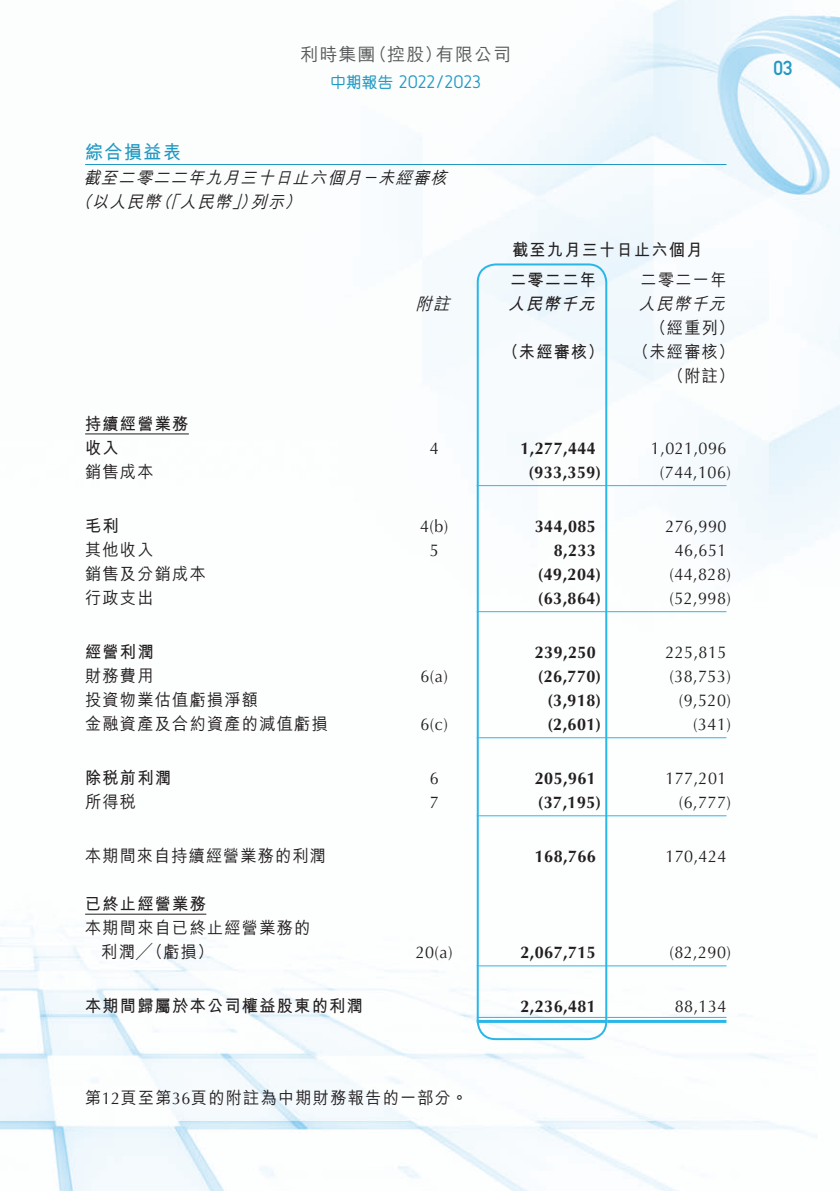
<style>
.page{position:relative;width:840px;height:1191px;background:#fff}
.page>*{position:absolute;margin:0;border:0;box-sizing:border-box;transform-origin:0 0}
.t1{font:20px "DIN Mittelschrift Std";color:#2299c2}
.t2{font:700 19px "M Hei HK";letter-spacing:.08em;color:#2299c2;scale:.95 1}
.t3{font:18px "Netto OT";letter-spacing:.01em;color:#2299c2}
.t4{font:500 18px "M Hei HK";letter-spacing:.06em;color:#57585a}
.t5{font:17px "Optima LT Std";letter-spacing:.03em;color:#231f20;scale:.95 1}
.t6{font:500 17px/24px "M Hei HK";letter-spacing:.08em;color:#231f20;text-align:right;scale:.95 1}
.t7{font:700 17px "Optima LT Std";letter-spacing:.03em;color:#231f20;scale:.95 1}
.t8{font:700 17px/30px "M Hei HK";letter-spacing:.08em;color:#231f20;scale:.95 1}
.t9{font:italic 500 17px/24px "M Hei HK";color:#231f20;scale:.95 1}
.t10{font:italic 700 17px "M Hei HK";color:#231f20;scale:.95 1}
.s1{font-family:"M Yuen HK";font-weight:500;font-size:15.6px}
.s2{font-family:"Optima LT Std";font-weight:400}
</style>
<div class="page">
<img style="left:0;top:0;width:839px;height:1191px">
<hr style="left:85px;top:164px;width:641px;height:1px;background:#2299c2">
<hr style="left:85px;top:433px;width:104px;height:1px;background:#231f20">
<hr style="left:476px;top:485px;width:131px;height:1px;background:#29b7e8">
<hr style="left:607px;top:485px;width:119px;height:1px;background:#29b7e8">
<hr style="left:476px;top:611px;width:131px;height:1px;background:#29b7e8">
<hr style="left:607px;top:611px;width:119px;height:1px;background:#29b7e8">
<hr style="left:476px;top:737px;width:131px;height:1px;background:#29b7e8">
<hr style="left:607px;top:737px;width:119px;height:1px;background:#29b7e8">
<hr style="left:476px;top:815px;width:131px;height:1px;background:#29b7e8">
<hr style="left:607px;top:815px;width:119px;height:1px;background:#29b7e8">
<hr style="left:85px;top:913px;width:121px;height:1px;background:#231f20">
<hr style="left:476px;top:965px;width:131px;height:1px;background:#29b7e8">
<hr style="left:607px;top:965px;width:119px;height:1px;background:#29b7e8">
<hr style="left:476px;top:1017px;width:131px;height:1px;background:#29b7e8">
<hr style="left:476px;top:1020px;width:131px;height:3px;background:#29b7e8">
<hr style="left:607px;top:1017px;width:119px;height:1px;background:#29b7e8">
<hr style="left:607px;top:1020px;width:119px;height:3px;background:#29b7e8">
<div style="left:476px;top:263px;width:131px;height:777px;border:2px solid #29b7e8;border-radius:18px"></div>
<p class="t4" style="left:300px;top:42px;width:212px">利時集團（控股）有限公司</p>
<p class="t3" style="left:330px;top:72px;width:152px"><span class="s1">中期報告</span> 2O22/2O23</p>
<p class="t2" style="left:85px;top:138px;width:102px">綜合損益表</p>
<p class="t9" style="left:75px;top:164px;width:398px;text-indent:8px">截至二零二二年九月三十日止六個月－未經審核（以人民幣（「人民幣」）列示）</p>
<p class="t8" style="left:510px;top:233px;width:204px">截至九月三十日止六個月二零二二年</p>
<p class="t6" style="left:640px;top:266px;width:92px">二零二一年</p>
<p class="t8" style="left:85px;top:410px;width:110px;line-height:24px">持續經營業務收入</p>
<p class="t9" style="left:415px;top:290px;width:43px">附註</p>
<p class="t10" style="left:508px;top:291px;width:98px">人民幣千元</p>
<p class="t9" style="left:638px;top:290px;width:98px">人民幣千元</p>
<p class="t6" style="left:650px;top:314px;width:90px">（經重列）</p>
<p class="t8" style="left:502px;top:335px;width:108px">（未經審核）</p>
<p class="t6" style="left:632px;top:338px;width:108px">（未經審核）（附註）</p>
<p class="t5" style="left:429px;top:438px;width:11px">4</p>
<p class="t7" style="left:520px;top:438px;width:81px">1,277,444</p>
<p class="t5" style="left:650px;top:438px;width:81px">1,021,096</p>
<p class="t6" style="left:85px;top:458px;width:73px">銷售成本</p>
<p class="t7" style="left:528px;top:462px;width:78px">(933,359)</p>
<p class="t5" style="left:659px;top:462px;width:76px">(744,106)</p>
<p class="t8" style="left:85px;top:509px;width:37px">毛利</p>
<p class="t5" style="left:420px;top:516px;width:31px">4(b)</p>
<p class="t7" style="left:534px;top:516px;width:66px">344,085</p>
<p class="t5" style="left:665px;top:516px;width:66px">276,990</p>
<p class="t6" style="left:85px;top:536px;width:73px">其他收入</p>
<p class="t5" style="left:429px;top:540px;width:11px">5</p>
<p class="t7" style="left:553px;top:540px;width:46px">8,233</p>
<p class="t5" style="left:674px;top:540px;width:56px">46,651</p>
<p class="t6" style="left:85px;top:560px;width:128px">銷售及分銷成本</p>
<p class="t7" style="left:537px;top:564px;width:68px">(49,204)</p>
<p class="t5" style="left:669px;top:564px;width:66px">(44,828)</p>
<p class="t6" style="left:85px;top:584px;width:73px">行政支出</p>
<p class="t7" style="left:537px;top:588px;width:68px">(63,864)</p>
<p class="t5" style="left:669px;top:588px;width:66px">(52,998)</p>
<p class="t8" style="left:85px;top:635px;width:73px">經營利潤</p>
<p class="t7" style="left:534px;top:642px;width:66px">239,250</p>
<p class="t5" style="left:665px;top:642px;width:66px">225,815</p>
<p class="t6" style="left:85px;top:662px;width:73px">財務費用</p>
<p class="t5" style="left:420px;top:666px;width:30px">6(a)</p>
<p class="t7" style="left:537px;top:666px;width:68px">(26,770)</p>
<p class="t5" style="left:669px;top:666px;width:66px">(38,753)</p>
<p class="t6" style="left:85px;top:686px;width:183px">投資物業估值虧損淨額</p>
<p class="t7" style="left:547px;top:690px;width:58px">(3,918)</p>
<p class="t5" style="left:678px;top:690px;width:56px">(9,520)</p>
<p class="t6" style="left:85px;top:710px;width:257px">金融資產及合約資產的減值虧損</p>
<p class="t5" style="left:420px;top:714px;width:30px">6(c)</p>
<p class="t7" style="left:547px;top:714px;width:58px">(2,601)</p>
<p class="t5" style="left:692px;top:714px;width:41px">(341)</p>
<p class="t8" style="left:85px;top:761px;width:92px">除稅前利潤</p>
<p class="t5" style="left:429px;top:768px;width:11px">6</p>
<p class="t7" style="left:534px;top:768px;width:66px">205,961</p>
<p class="t5" style="left:665px;top:768px;width:66px">177,201</p>
<p class="t6" style="left:85px;top:788px;width:55px">所得稅</p>
<p class="t5" style="left:429px;top:792px;width:11px">7</p>
<p class="t7" style="left:537px;top:792px;width:68px">(37,195)</p>
<p class="t5" style="left:678px;top:792px;width:56px">(6,777)</p>
<p class="t6" style="left:85px;top:842px;width:255px">本期間來自持續經營業務的利潤</p>
<p class="t7" style="left:534px;top:846px;width:66px">168,766</p>
<p class="t5" style="left:665px;top:846px;width:66px">170,424</p>
<p class="t8" style="left:85px;top:887px;width:128px">已終止經營業務</p>
<p class="t6" style="left:101px;top:914px;width:221px;text-align:left;text-indent:-16px">本期間來自已終止經營業務的利潤╱（虧損）</p>
<p class="t5" style="left:415px;top:942px;width:40px">20(a)</p>
<p class="t7" style="left:520px;top:942px;width:81px">2,067,715</p>
<p class="t5" style="left:669px;top:942px;width:66px">(82,290)</p>
<p class="t8" style="left:85px;top:989px;width:293px">本期間歸屬於本公司權益股東的利潤</p>
<p class="t7" style="left:520px;top:996px;width:81px">2,236,481</p>
<p class="t5" style="left:674px;top:996px;width:56px">88,134</p>
<p class="t6" style="left:85px;top:1084px;width:404px">第<span class="s2">12</span>頁至第<span class="s2">36</span>頁的附註為中期財務報告的一部分。</p>
<p class="t1" style="left:773px;top:56px;width:21px">03</p>
</div>
